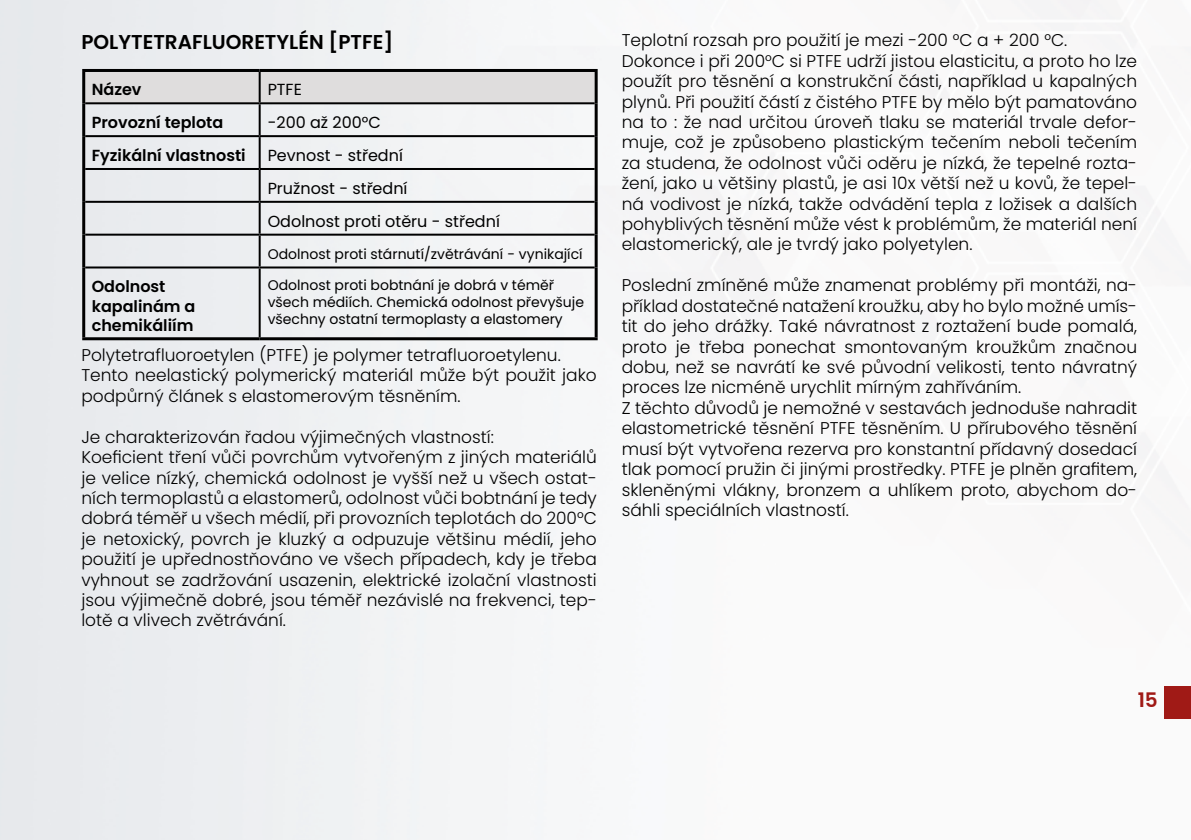
<style>
.page{position:relative;width:1191px;height:840px;background:#fff}
.page>*{position:absolute;margin:0;border:0;box-sizing:border-box;transform-origin:0 0}
.t1{font:600 20px "Poppins";color:#000}
.t2{font:600 20px "Poppins";color:#a01a16}
.t3{font:300 17px/20.4px "Poppins";color:#000}
.t4{font:16px/32.8px "Poppins";color:#000}
.t5{font:600 16px/19.2px "Poppins";color:#000}
.t6{font:14px/16.8px "Poppins";color:#000}
</style>
<div class="page">
<img style="left:0;top:0;width:1191px;height:839px">
<div style="left:85px;top:72px;width:509px;height:30px;background:#dfdddd"></div>
<hr style="left:259px;top:72px;width:2px;height:30px;background:#000">
<hr style="left:85px;top:102px;width:175px;height:2px;background:#000">
<hr style="left:260px;top:102px;width:334px;height:2px;background:#000">
<hr style="left:259px;top:104px;width:2px;height:31px;background:#000">
<hr style="left:85px;top:135px;width:175px;height:2px;background:#000">
<hr style="left:260px;top:135px;width:334px;height:2px;background:#000">
<hr style="left:259px;top:137px;width:2px;height:31px;background:#000">
<hr style="left:85px;top:168px;width:175px;height:2px;background:#000">
<hr style="left:260px;top:168px;width:334px;height:2px;background:#000">
<hr style="left:259px;top:170px;width:2px;height:31px;background:#000">
<hr style="left:85px;top:201px;width:175px;height:2px;background:#000">
<hr style="left:260px;top:201px;width:334px;height:2px;background:#000">
<hr style="left:259px;top:203px;width:2px;height:30px;background:#000">
<hr style="left:85px;top:233px;width:175px;height:2px;background:#000">
<hr style="left:260px;top:233px;width:334px;height:2px;background:#000">
<hr style="left:259px;top:235px;width:2px;height:31px;background:#000">
<hr style="left:85px;top:266px;width:175px;height:2px;background:#000">
<hr style="left:260px;top:266px;width:334px;height:2px;background:#000">
<hr style="left:259px;top:268px;width:2px;height:69px;background:#000">
<hr style="left:82px;top:69px;width:178px;height:3px;background:#000">
<hr style="left:82px;top:72px;width:3px;height:31px;background:#000">
<hr style="left:260px;top:69px;width:337px;height:3px;background:#000">
<hr style="left:594px;top:72px;width:3px;height:31px;background:#000">
<hr style="left:82px;top:103px;width:3px;height:33px;background:#000">
<hr style="left:594px;top:103px;width:3px;height:33px;background:#000">
<hr style="left:82px;top:136px;width:3px;height:33px;background:#000">
<hr style="left:594px;top:136px;width:3px;height:33px;background:#000">
<hr style="left:82px;top:169px;width:3px;height:33px;background:#000">
<hr style="left:594px;top:169px;width:3px;height:33px;background:#000">
<hr style="left:82px;top:202px;width:3px;height:32px;background:#000">
<hr style="left:594px;top:202px;width:3px;height:32px;background:#000">
<hr style="left:82px;top:234px;width:3px;height:33px;background:#000">
<hr style="left:594px;top:234px;width:3px;height:33px;background:#000">
<hr style="left:82px;top:267px;width:3px;height:70px;background:#000">
<hr style="left:594px;top:267px;width:3px;height:70px;background:#000">
<hr style="left:82px;top:337px;width:178px;height:3px;background:#000">
<hr style="left:260px;top:337px;width:337px;height:3px;background:#000">
<div style="left:1164px;top:685px;width:27px;height:32px;background:#a01a16"></div>
<p class="t1" style="left:81px;top:31px;width:313px">POLYTETRAFLUORETYLÉN [PTFE]</p>
<p class="t5" style="left:92px;top:80px;width:51px">Název</p>
<p class="t4" style="left:268px;top:73px;width:36px">PTFE</p>
<p class="t5" style="left:92px;top:113px;width:133px">Provozní teplota</p>
<p class="t4" style="left:268px;top:106px;width:114px">-200 až 200°C</p>
<p class="t5" style="left:92px;top:146px;width:155px">Fyzikální vlastnosti</p>
<p class="t4" style="left:268px;top:139px;width:234px">Pevnost - střední<br>Pružnost - střední<br>Odolnost proti otěru - střední</p>
<p class="t6" style="left:268px;top:246px;width:316px">Odolnost proti stárnutí/zvětrávání - vynikající</p>
<p class="t5" style="left:92px;top:277px;width:105px">Odolnost kapalinám a chemikáliím</p>
<p class="t6" style="left:268px;top:277px;width:318px">Odolnost proti bobtnání je dobrá v téměř všech médiích. Chemická odolnost převyšuje všechny ostatní termoplasty a elastomery</p>
<p class="t3" style="left:81px;top:344px;width:517px">Polytetrafluoroetylen (PTFE) je polymer tetrafluoroetylenu.<br>Tento neelastický polymerický materiál může být použit jako podpůrný článek s elastomerovým těsněním.</p>
<p class="t3" style="left:81px;top:426px;width:517px">Je charakterizován řadou výjimečných vlastností:<br>Koeficient tření vůči povrchům vytvořeným z jiných materiálů je velice nízký, chemická odolnost je vyšší než u všech ostat&shy;ních termoplastů a elastomerů, odolnost vůči bobtnání je tedy dobrá téměř u všech médií, při provozních teplotách do 200°C je netoxický, povrch je kluzký a odpuzuje většinu médií, jeho použití je upřednostňováno ve všech případech, kdy je třeba vyhnout se zadržování usazenin, elektrické izolační vlastnosti jsou výjimečně dobré, jsou téměř nezávislé na frekvenci, tep&shy;lotě a vlivech zvětrávání.</p>
<p class="t3" style="left:621px;top:30px;width:517px">Teplotní rozsah pro použití je mezi -200 °C a + 200 °C.<br>Dokonce i při 200°C si PTFE udrží jistou elasticitu, a proto ho lze použít pro těsnění a konstrukční části, například u kapalných plynů. Při použití částí z čistého PTFE by mělo být pamatováno na to : že nad určitou úroveň tlaku se materiál trvale defor&shy;muje, což je způsobeno plastickým tečením neboli tečením za studena, že odolnost vůči oděru je nízká, že tepelné rozta&shy;žení, jako u většiny plastů, je asi 10x větší než u kovů, že tepel&shy;ná vodivost je nízká, takže odvádění tepla z ložisek a dalších pohyblivých těsnění může vést k problémům, že materiál není elastomerický, ale je tvrdý jako polyetylen.</p>
<p class="t3" style="left:621px;top:275px;width:517px">Poslední zmíněné může znamenat problémy při montáži, na&shy;příklad dostatečné natažení kroužku, aby ho bylo možné umís&shy;tit do jeho drážky. Také návratnost z roztažení bude pomalá, proto je třeba ponechat smontovaným kroužkům značnou dobu, než se navrátí ke své původní velikosti, tento návratný proces lze nicméně urychlit mírným zahříváním.<br>Z těchto důvodů je nemožné v sestavách jednoduše nahradit elastometrické těsnění PTFE těsněním. U přírubového těsnění musí být vytvořena rezerva pro konstantní přídavný dosedací tlak pomocí pružin či jinými prostředky. PTFE je plněn grafitem, skleněnými vlákny, bronzem a uhlíkem proto, abychom do&shy;sáhli speciálních vlastností.</p>
<p class="t2" style="left:1137px;top:688px;width:22px">15</p>
</div>
